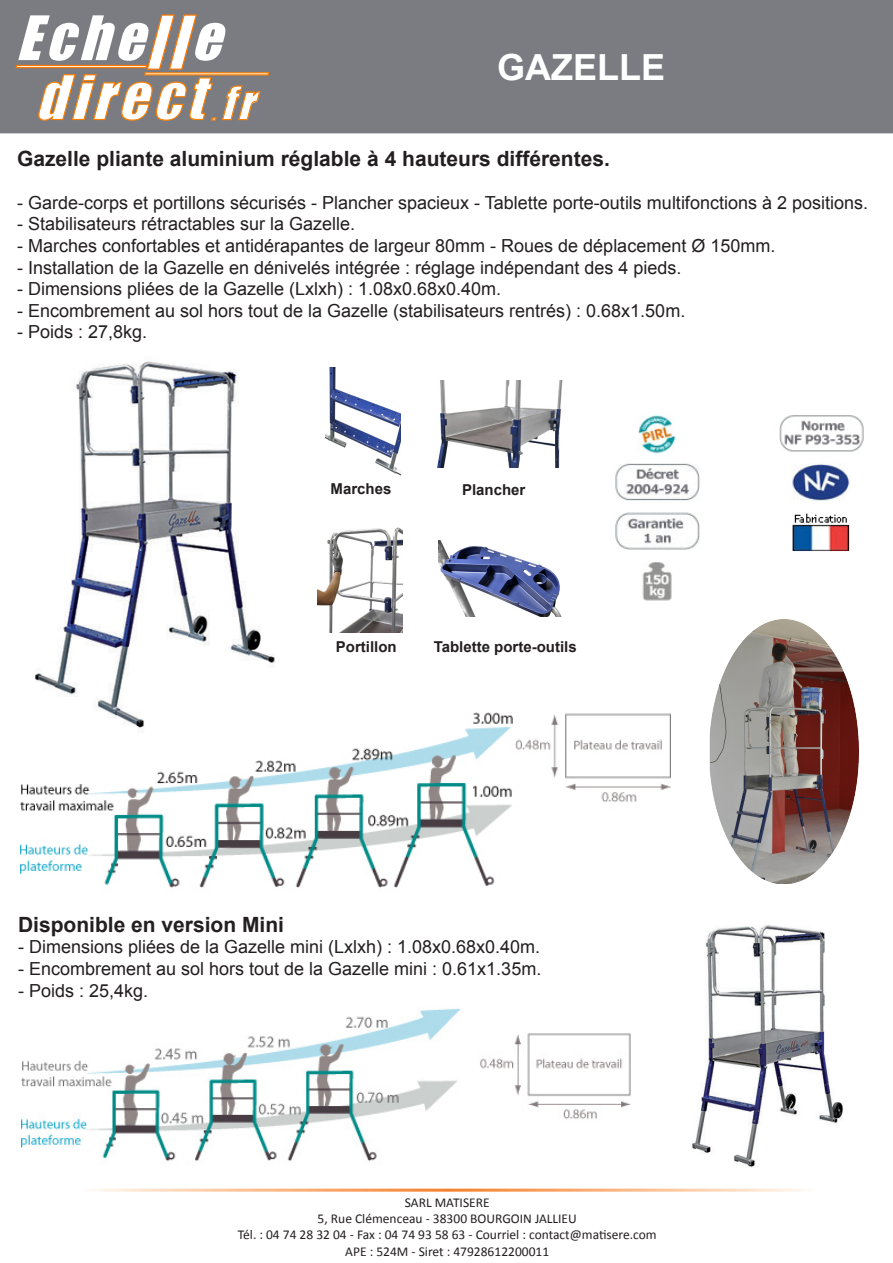
<style>
.page{position:relative;width:893px;height:1263px;background:#fff}
.page>*{position:absolute;margin:0;border:0;box-sizing:border-box;transform-origin:0 0}
.t1{font:italic 56.55px/59.4px "Impact";color:#fff;text-align:center}
.t2{font:700 36px "Arial";color:#fff}
.t3{font:700 21px "Arial";color:#231f20}
.t4{font:18px "Arial";color:#231f20}
.t5{font:700 15px "Arial";color:#231f20}
.t6{font:13.5px "Calibri";color:#231f20}
.s1{font-size:42.45px}
</style>
<div class="page">
<div style="left:1px;top:0;width:891px;height:133px;background:#7a7c81"></div>
<div style="left:144px;top:72px;width:125px;height:3px;border:1px solid #ff8000"></div>
<div style="left:16px;top:65px;width:131px;height:3px;border:1px solid #ff7800"></div>
<svg style="left:35px;top:14px;width:226px;height:107px"></svg>
<img style="left:20px;top:712px;width:651px;height:176px">
<img style="left:326px;top:368px;width:75px;height:108px">
<img style="left:437px;top:381px;width:126px;height:87px">
<img style="left:318px;top:527px;width:85px;height:105px">
<img style="left:439px;top:540px;width:123px;height:77px">
<img style="left:615px;top:415px;width:249px;height:186px">
<img style="left:691px;top:925px;width:153px;height:242px">
<img style="left:28px;top:361px;width:250px;height:373px">
<img style="left:20px;top:1008px;width:611px;height:154px">
<img style="left:710px;top:619px;width:148px;height:264px">
<h1 class="t1" style="left:16px;top:7px;width:255px">Echelle direct <span class="s1">fr</span></h1>
<p class="t2" style="left:497px;top:43px;width:170px">GAZELLE</p>
<p class="t3" style="left:17px;top:144px;width:594px">Gazelle pliante aluminium réglable à 4 hauteurs différentes.</p>
<p class="t4" style="left:17px;top:191px;width:853px">- Garde-corps et portillons sécurisés - Plancher spacieux - Tablette porte-outils multifonctions à 2 positions.</p>
<p class="t4" style="left:17px;top:212px;width:340px">- Stabilisateurs rétractables sur la Gazelle.</p>
<p class="t4" style="left:17px;top:234px;width:760px">- Marches confortables et antidérapantes de largeur 80mm - Roues de déplacement Ø 150mm.</p>
<p class="t4" style="left:17px;top:255px;width:666px">- Installation de la Gazelle en dénivelés intégrée : réglage indépendant des 4 pieds.</p>
<p class="t4" style="left:17px;top:277px;width:486px">- Dimensions pliées de la Gazelle (Lxlxh) : 1.08x0.68x0.40m.</p>
<p class="t4" style="left:17px;top:299px;width:670px">- Encombrement au sol hors tout de la Gazelle (stabilisateurs rentrés) : 0.68x1.50m.</p>
<p class="t4" style="left:17px;top:320px;width:132px">- Poids : 27,8kg.</p>
<p class="t5" style="left:331px;top:479px;width:62px">Marches</p>
<p class="t5" style="left:462px;top:479px;width:65px">Plancher</p>
<p class="t5" style="left:336px;top:637px;width:62px">Portillon</p>
<p class="t5" style="left:434px;top:637px;width:145px">Tablette porte-outils</p>
<p class="t3" style="left:18px;top:910px;width:268px">Disponible en version Mini</p>
<p class="t4" style="left:18px;top:935px;width:524px">- Dimensions pliées de la Gazelle mini (Lxlxh) : 1.08x0.68x0.40m.</p>
<p class="t4" style="left:18px;top:957px;width:525px">- Encombrement au sol hors tout de la Gazelle mini : 0.61x1.35m.</p>
<p class="t4" style="left:18px;top:978px;width:132px">- Poids : 25,4kg.</p>
<p class="t6" style="left:405px;top:1194px;width:86px">SARL MATISERE</p>
<p class="t6" style="left:318px;top:1210px;width:261px">5, Rue Clémenceau - 38300 BOURGOIN JALLIEU</p>
<p class="t6" style="left:238px;top:1226px;width:420px">Tél. : 04 74 28 32 04 - Fax : 04 74 93 58 63 - Courriel : contact@matisere.com</p>
<p class="t6" style="left:345px;top:1242px;width:205px">APE : 524M - Siret : 47928612200011</p>
</div>
